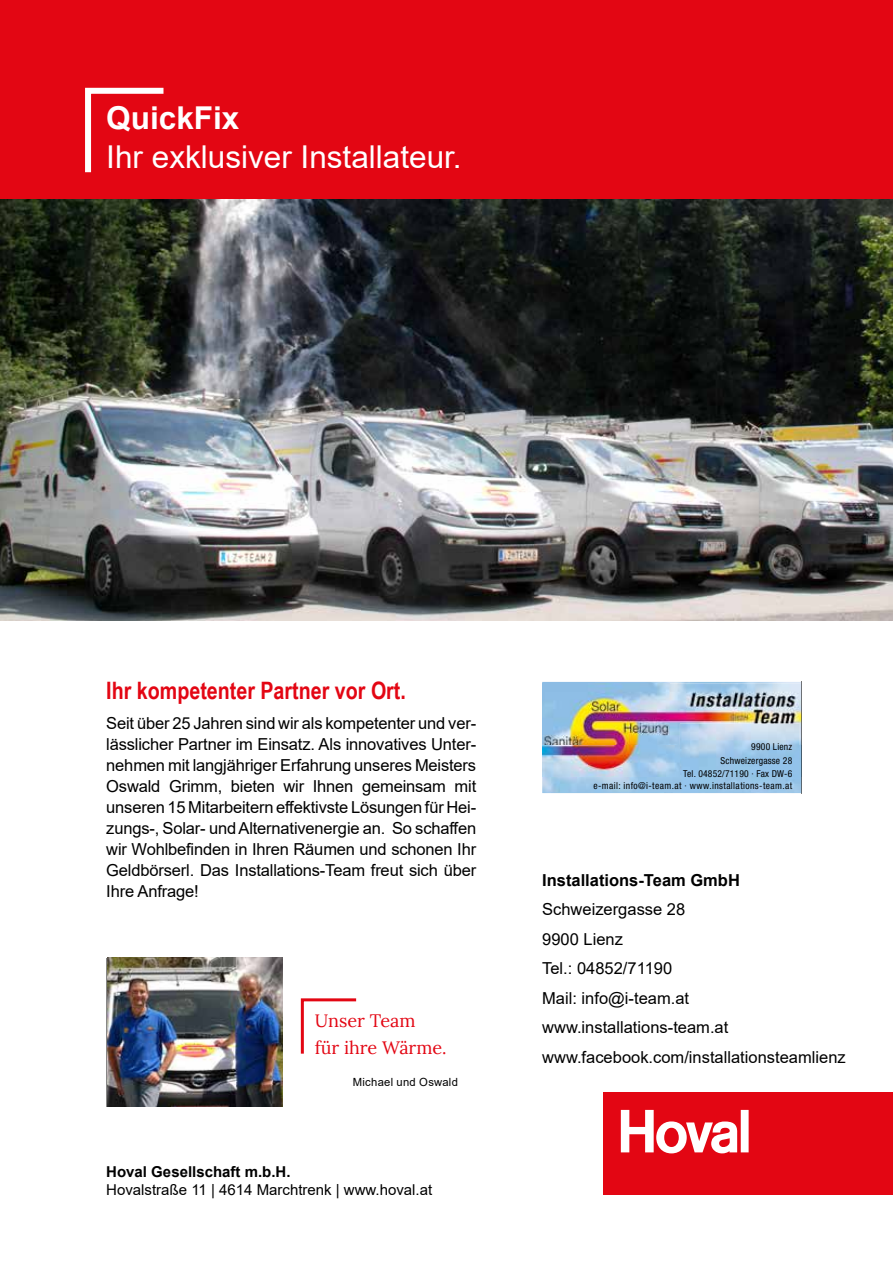
<style>
.page{position:relative;width:893px;height:1263px;background:#fff}
.page>*{position:absolute;margin:0;border:0;box-sizing:border-box;transform-origin:0 0}
.t1{font:31.5px "Arial";color:#fff}
.t2{font:700 31.5px "Arial";color:#fff}
.t3{font:700 24px "Arial Narrow";color:#e30613}
.t4{font:18px/27px "Lora";color:#e30613}
.t5{font:16.5px/21px "Arial";color:#000;text-align:justify}
.t6{font:700 16.5px "Arial";color:#000}
.t7{font:15px "Arial";color:#000}
.t8{font:700 15px "Arial";color:#000}
.t9{font:11.25px "Arial";letter-spacing:.025em;color:#000}
.t10{font:condensed 9.6px/13px "Helvetica Neue LT Std";letter-spacing:.02em;color:#000;text-align:right}
.t11{font:condensed 9.6px "Helvetica Neue LT Std";letter-spacing:.04em;color:#000}
</style>
<div class="page">
<div style="left:0;top:0;width:893px;height:210px;background:#e30613"></div>
<svg style="left:85px;top:87px;width:79px;height:86px"></svg>
<div style="left:604px;top:1093px;width:289px;height:102px;background:#e30613"></div>
<svg style="left:621px;top:1110px;width:128px;height:43px"></svg>
<img style="left:0;top:200px;width:893px;height:421px">
<img style="left:542px;top:682px;width:260px;height:111px">
<svg style="left:300px;top:998px;width:57px;height:56px"></svg>
<img style="left:108px;top:958px;width:175px;height:149px">
<h1 class="t2" style="left:106px;top:96px;width:135px">QuickFix</h1>
<h1 class="t1" style="left:106px;top:135px;width:357px">Ihr exklusiver Installateur.</h1>
<h2 class="t3" style="left:106px;top:673px;width:301px">Ihr kompetenter Partner vor Ort.</h2>
<p class="t5" style="left:106px;top:712px;width:371px">Seit über 25 Jahren sind wir als kompetenter und ver&shy;lässlicher Partner im Einsatz. Als innovatives Unter&shy;nehmen mit langjähriger Erfahrung unseres Meisters Oswald Grimm, bieten wir Ihnen gemeinsam mit unseren 15 Mitarbeitern effektivste Lösungen für Hei&shy;zungs-, Solar- und Alternativenergie an. So schaffen wir Wohlbefinden in Ihren Räumen und schonen Ihr Geldbörserl. Das Installations-Team freut sich über Ihre Anfrage!</p>
<p class="t4" style="left:315px;top:1006px;width:134px">Unser Team<br>für ihre Wärme.</p>
<p class="t9" style="left:353px;top:1074px;width:107px">Michael und Oswald</p>
<p class="t8" style="left:106px;top:1161px;width:186px">Hoval Gesellschaft m.b.H.</p>
<p class="t7" style="left:106px;top:1179px;width:327px">Hovalstraße 11 | 4614 Marchtrenk | www.hoval.at</p>
<p class="t10" style="left:683px;top:740px;width:111px">9900 Lienz<br>Schweizergasse 28<br>Tel. 04852/71190 · Fax DW-6</p>
<p class="t11" style="left:594px;top:780px;width:200px">e-mail: info@i-team.at · www.installations-team.at</p>
<p class="t6" style="left:542px;top:868px;width:199px">Installations-Team GmbH</p>
<p class="t5" style="left:542px;top:895px;width:305px;line-height:29.5px;text-align:left">Schweizergasse 28<br>9900 Lienz<br>Tel.: 04852/71190<br>Mail: info@i-team.at www.installations-team.at www.facebook.com/installationsteamlienz</p>
</div>
